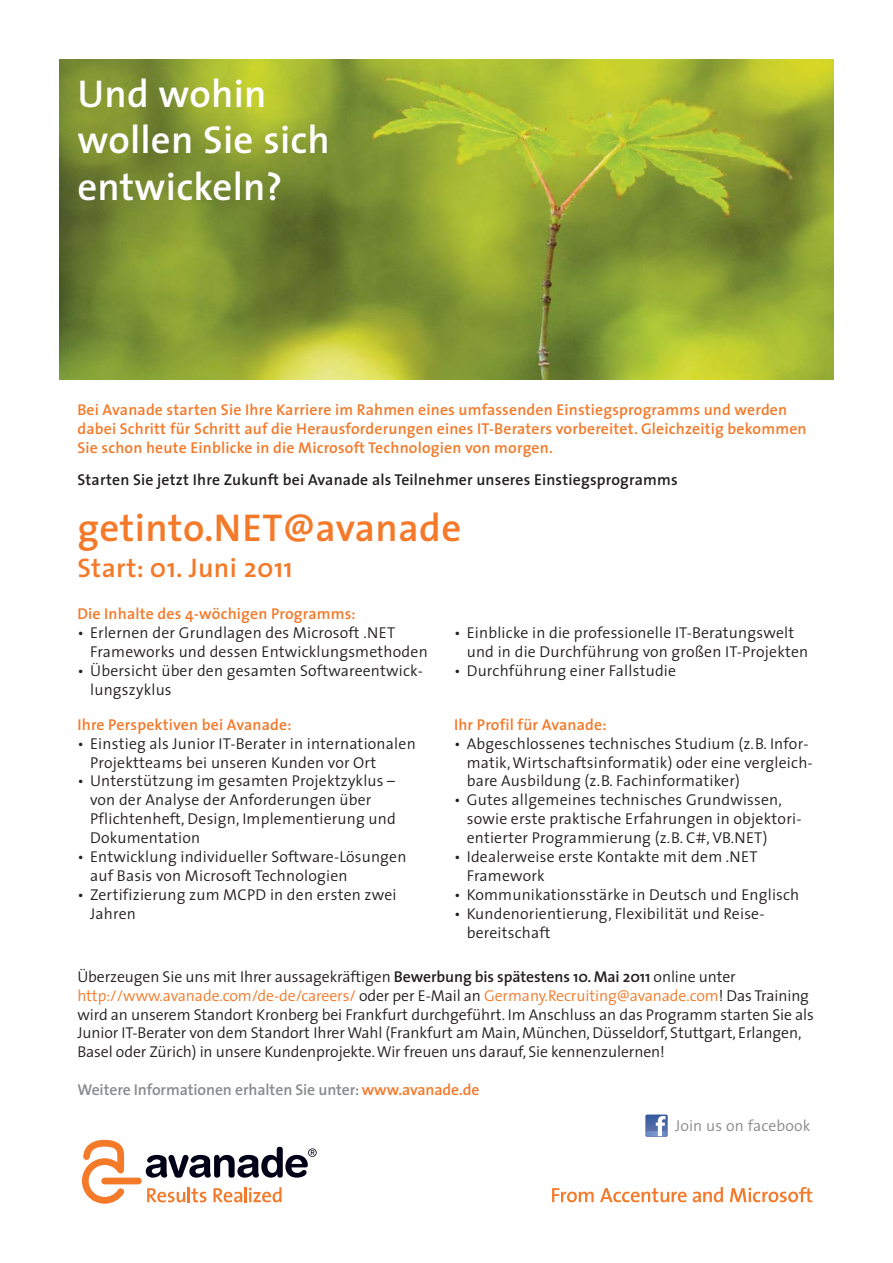
<style>
.page{position:relative;width:893px;height:1263px;background:#fff}
.page>*{position:absolute;margin:0;border:0;box-sizing:border-box;transform-origin:0 0}
.t1{font:600 39px/46.8px "The Sans";letter-spacing:.005em;color:#fff}
.t2{font:600 39px "The Sans";letter-spacing:.01em;color:#f47929}
.t3{font:600 27px "The Sans";letter-spacing:.01em;color:#f47929}
.t4{font:300 15.75px/18.9px "The Sans";letter-spacing:.01em;color:#231f20}
.t5{font:600 15.75px/18.9px "The Sans";letter-spacing:.01em;color:#f47929}
.t6{font:600 15.75px "The Sans";letter-spacing:.01em;color:#231f20}
.t7{font:600 15.75px "The Sans";letter-spacing:-.005em;color:#888a8c}
.t8{font:300 15.75px "The Sans";letter-spacing:.005em;color:#888a8c}
.s1{font-weight:600}
.s2{color:#f47929}
</style>
<div class="page">
<img style="left:59px;top:59px;width:775px;height:320px">
<svg style="left:552px;top:1188px;width:42px;height:14px"></svg>
<svg style="left:600px;top:1188px;width:87px;height:14px"></svg>
<svg style="left:693px;top:1187px;width:30px;height:15px"></svg>
<svg style="left:730px;top:1187px;width:82px;height:15px"></svg>
<svg style="left:146px;top:1147px;width:171px;height:30px"></svg>
<div style="left:101px;top:1177px;width:41px;height:7px;background:#f47929;border-radius:3px"></div>
<svg style="left:82px;top:1140px;width:43px;height:64px"></svg>
<svg style="left:147px;top:1187px;width:59px;height:15px"></svg>
<svg style="left:213px;top:1187px;width:69px;height:15px"></svg>
<svg style="left:645px;top:1114px;width:23px;height:23px"></svg>
<div style="left:646px;top:1131px;width:21px;height:5px;background:#7191cb;border-radius:2px"></div>
<svg style="left:656px;top:1116px;width:10px;height:20px"></svg>
<h1 class="t1" style="left:77px;top:74px;width:254px">Und wohin wollen Sie sich entwickeln?</h1>
<p class="t5" style="left:77px;top:402px;width:731px">Bei Avanade starten Sie Ihre Karriere im Rahmen eines umfassenden Einstiegsprogramms und werden dabei Schritt für Schritt auf die Herausforderungen eines IT-Beraters vorbereitet. Gleichzeitig bekommen<br>Sie schon heute Einblicke in die Microsoft Technologien von morgen.</p>
<p class="t6" style="left:77px;top:474px;width:602px">Starten Sie jetzt Ihre Zukunft bei Avanade als Teilnehmer unseres Einstiegsprogramms</p>
<h1 class="t2" style="left:77px;top:512px;width:385px">getinto.NET@avanade</h1>
<h2 class="t3" style="left:77px;top:557px;width:217px">Start: 01. Juni 2011</h2>
<p class="t5" style="left:77px;top:606px;width:280px">Die Inhalte des 4-wöchigen Programms:</p>
<p class="t4" style="left:90px;top:625px;width:339px;text-indent:-13px">• Erlernen der Grundlagen des Microsoft .NET<br>Frameworks und dessen Entwicklungsmethoden</p>
<p class="t4" style="left:90px;top:663px;width:334px;text-indent:-13px">• Übersicht über den gesamten Softwareentwick&shy;lungszyklus</p>
<p class="t5" style="left:77px;top:716px;width:216px">Ihre Perspektiven bei Avanade:</p>
<p class="t4" style="left:90px;top:735px;width:327px;text-indent:-13px">• Einstieg als Junior IT-Berater in internationalen<br>Projektteams bei unseren Kunden vor Ort</p>
<p class="t4" style="left:90px;top:773px;width:307px;text-indent:-13px">• Unterstützung im gesamten Projektzyklus – von der Analyse der Anforderungen über Pflichtenheft, Design, Implementierung und Dokumentation</p>
<p class="t4" style="left:90px;top:849px;width:318px;text-indent:-13px">• Entwicklung individueller Software-Lösungen auf Basis von Microsoft Technologien</p>
<p class="t4" style="left:90px;top:887px;width:308px;text-indent:-13px">• Zertifizierung zum MCPD in den ersten zwei<br>Jahren</p>
<p class="t4" style="left:467px;top:625px;width:343px;text-indent:-13px">• Einblicke in die professionelle IT-Beratungswelt und in die Durchführung von großen IT-Projekten</p>
<p class="t4" style="left:454px;top:663px;width:224px">• Durchführung einer Fallstudie</p>
<p class="t5" style="left:454px;top:716px;width:154px">Ihr Profil für Avanade:</p>
<p class="t4" style="left:467px;top:735px;width:348px;text-indent:-13px">• Abgeschlossenes technisches Studium (z.B. Infor&shy;matik, Wirtschaftsinformatik) oder eine vergleich&shy;bare Ausbildung (z.B. Fachinformatiker)</p>
<p class="t4" style="left:467px;top:792px;width:336px;text-indent:-13px">• Gutes allgemeines technisches Grundwissen, sowie erste praktische Erfahrungen in objektori&shy;entierter Programmierung (z.B. C#, VB.NET)</p>
<p class="t4" style="left:467px;top:849px;width:292px;text-indent:-13px">• Idealerweise erste Kontakte mit dem .NET<br>Framework</p>
<p class="t4" style="left:454px;top:887px;width:347px">• Kommunikationsstärke in Deutsch und Englisch</p>
<p class="t4" style="left:467px;top:905px;width:299px;text-indent:-13px">• Kundenorientierung, Flexibilität und Reise - bereitschaft</p>
<p class="t4" style="left:77px;top:968px;width:738px">Überzeugen Sie uns mit Ihrer aussagekräftigen <span class="s1">Bewerbung bis spätestens 10. Mai 2011</span> online unter <span class="s2">http://www.avanade.com/de-de/careers/</span> oder per E-Mail an <span class="s2">Germany.Recruiting@avanade.com</span>! Das Training wird an unserem Standort Kronberg bei Frankfurt durchgeführt. Im Anschluss an das Programm starten Sie als Junior IT-Berater von dem Standort Ihrer Wahl (Frankfurt am Main, München, Düsseldorf, Stuttgart, Erlangen, Basel oder Zürich) in unsere Kundenprojekte. Wir freuen uns darauf, Sie kennenzulernen!</p>
<p class="t7" style="left:77px;top:1084px;width:404px">Weitere Informationen erhalten Sie unter: <span class="s2">www.avanade.de</span></p>
<p class="t8" style="left:675px;top:1119px;width:136px">Join us on facebook</p>
</div>
